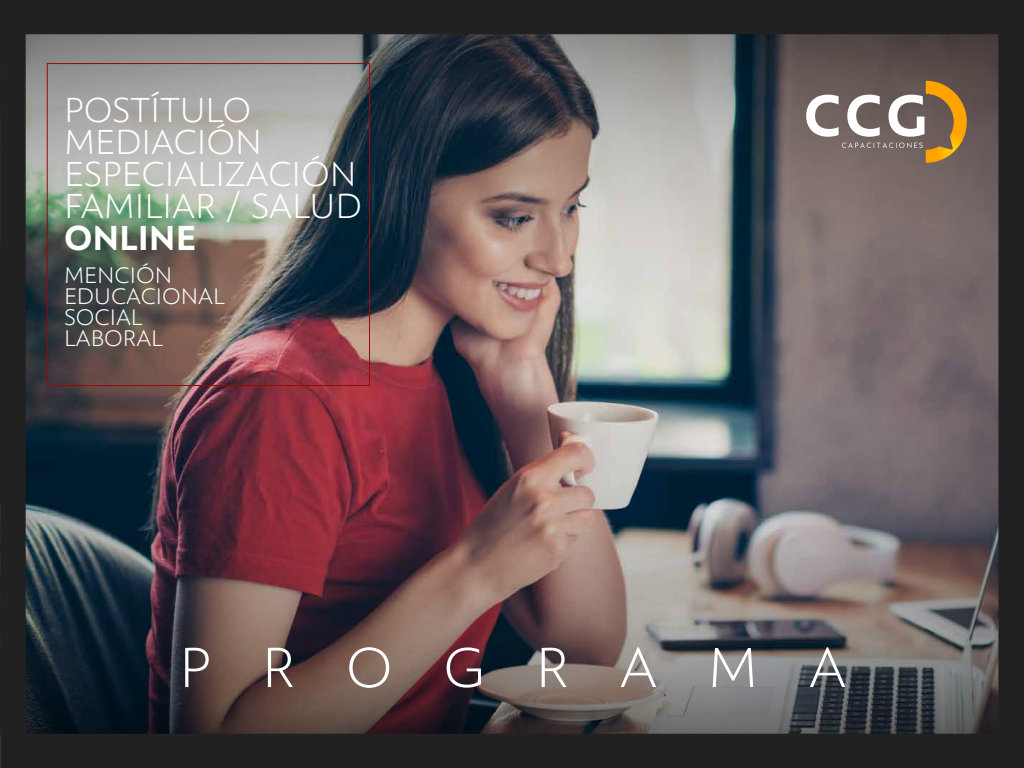
<style>
.page{position:relative;width:1024px;height:768px;background:#fff}
.page>*{position:absolute;margin:0;border:0;box-sizing:border-box;transform-origin:0 0}
.t1{font:300 40px/32px "Rawson Pro";color:#fff}
.t2{font:700 40px "Rawson Pro";color:#fff}
.t3{font:300 26px/21px "Rawson Pro";color:#fff}
</style>
<div class="page">
<img style="left:0;top:0;width:1024px;height:768px">
<svg style="left:806px;top:81px;width:161px;height:82px;background:#93806c"></svg>
<svg style="left:185px;top:648px;width:24px;height:39px"></svg>
<svg style="left:268px;top:648px;width:25px;height:39px"></svg>
<svg style="left:349px;top:647px;width:40px;height:41px"></svg>
<svg style="left:447px;top:647px;width:34px;height:41px"></svg>
<svg style="left:542px;top:648px;width:24px;height:39px"></svg>
<svg style="left:621px;top:647px;width:35px;height:40px"></svg>
<svg style="left:713px;top:648px;width:40px;height:39px"></svg>
<svg style="left:810px;top:647px;width:35px;height:40px"></svg>
<p class="t1" style="left:64px;top:93px;width:299px">POSTÍTULO<br>MEDIACIÓN<br>ESPECIALIZACIÓN<br>FAMILIAR / SALUD</p>
<p class="t2" style="left:64px;top:214px;width:134px">ONLINE</p>
<p class="t3" style="left:64px;top:264px;width:162px">MENCIÓN<br>EDUCACIONAL<br>SOCIAL<br>LABORAL</p>
</div>
